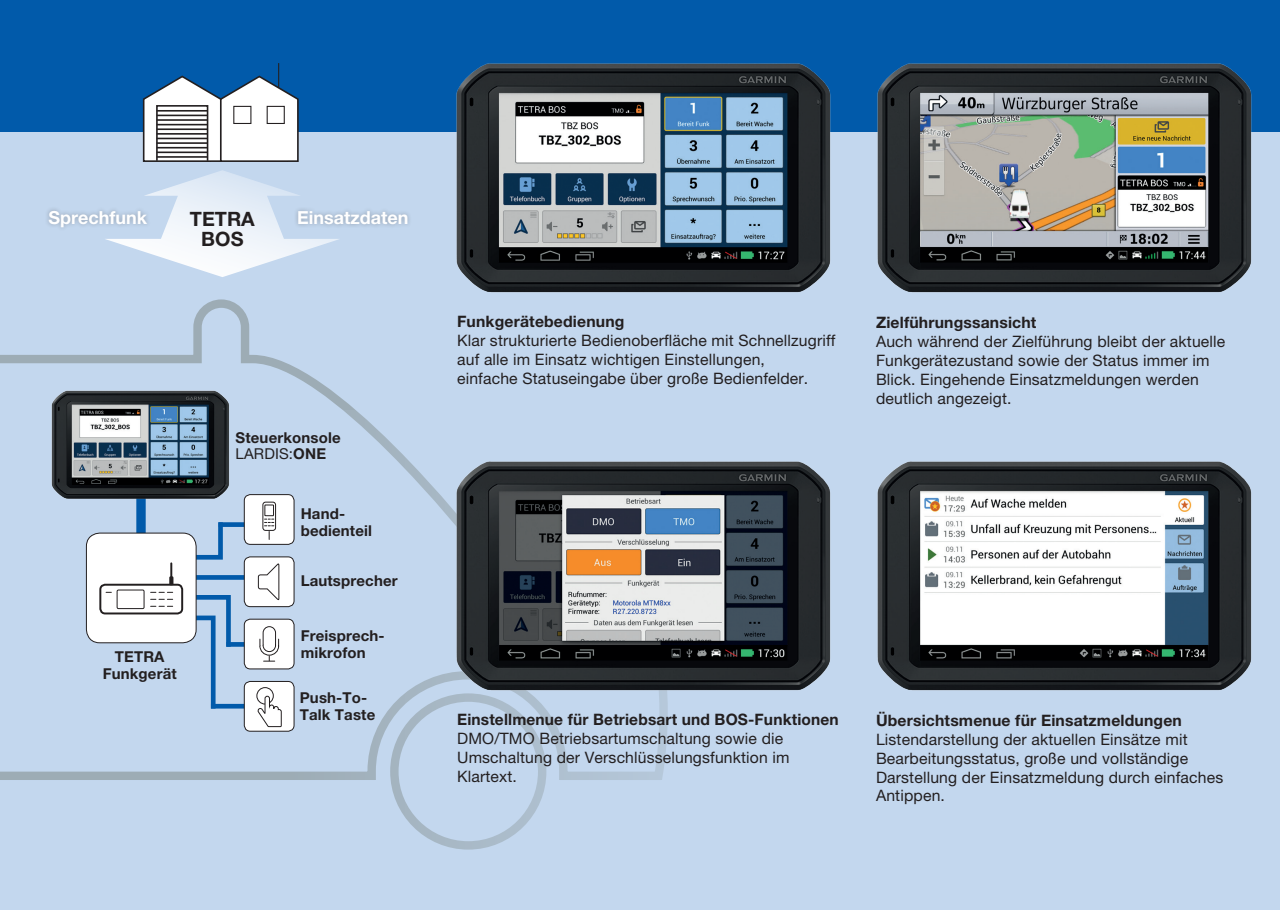
<style>
.page{position:relative;width:1280px;height:910px;background:#fff}
.page>*{position:absolute;margin:0;border:0;box-sizing:border-box;transform-origin:0 0}
.t1{font:700 19.8px/19.8px "Helvetica Neue LT Pro";color:#231f20;text-align:center}
.t2{font:700 18px "Helvetica Neue LT Pro";color:#fff}
.t3{font:15.75px/18.9px "Helvetica Neue LT Pro";letter-spacing:.01em;color:#231f20}
.t4{font:700 15.75px "Helvetica Neue LT Pro";letter-spacing:.01em;color:#231f20}
.t5{font:700 15px/16.5px "Helvetica Neue LT Pro";letter-spacing:.01em;color:#231f20}
.s1{font-weight:400}
</style>
<div class="page">
<div style="left:0;top:126px;width:1280px;height:784px;background:#c3d7ee"></div>
<svg style="left:0;top:299px;width:355px;height:481px"></svg>
<div style="left:288px;top:410px;width:571px;height:475px;background:#c3d7ee"></div>
<div style="left:0;top:0;width:1280px;height:132px;background:#015aaa"></div>
<svg style="left:142px;top:63px;width:157px;height:99px"></svg>
<div style="left:233px;top:106px;width:18px;height:18px;border:1px solid #231f20"></div>
<div style="left:267px;top:106px;width:18px;height:18px;border:1px solid #231f20"></div>
<svg style="left:105px;top:170px;width:234px;height:107px"></svg>
<div style="left:44px;top:206px;width:107px;height:26px;background:#231f20;opacity:.3"></div>
<div style="left:293px;top:206px;width:119px;height:23px;background:#231f20;opacity:.3"></div>
<img style="left:456px;top:63px;width:375px;height:230px">
<img style="left:877px;top:63px;width:375px;height:230px">
<img style="left:452px;top:461px;width:379px;height:235px">
<img style="left:877px;top:461px;width:375px;height:230px">
<div style="left:136px;top:474px;width:10px;height:68px;background:#015aaa"></div>
<div style="left:211px;top:704px;width:41px;height:5px;background:#015aaa"></div>
<div style="left:196px;top:575px;width:56px;height:5px;background:#015aaa"></div>
<div style="left:219px;top:522px;width:30px;height:5px;background:#015aaa"></div>
<div style="left:226px;top:642px;width:31px;height:5px;background:#015aaa"></div>
<div style="left:86px;top:533px;width:110px;height:110px;background:#fff;border-radius:13px"></div>
<svg style="left:92px;top:518px;width:141px;height:195px"></svg>
<div style="left:244px;top:495px;width:50px;height:49px;background:#fff;border-radius:6px"></div>
<div style="left:244px;top:494px;width:50px;height:51px;border:1px solid #231f20;border-radius:6px"></div>
<div style="left:262px;top:502px;width:14px;height:29px;border:1px solid #231f20;border-radius:3px"></div>
<div style="left:264px;top:505px;width:10px;height:11px;border:1px solid #231f20"></div>
<svg style="left:265px;top:519px;width:9px;height:20px"></svg>
<div style="left:244px;top:619px;width:50px;height:50px;background:#fff;border-radius:6px"></div>
<div style="left:244px;top:619px;width:50px;height:50px;border:1px solid #231f20;border-radius:6px"></div>
<svg style="left:259px;top:626px;width:20px;height:36px"></svg>
<div style="left:244px;top:557px;width:50px;height:50px;background:#fff;border-radius:6px"></div>
<div style="left:244px;top:556px;width:50px;height:51px;border:1px solid #231f20;border-radius:6px"></div>
<svg style="left:258px;top:563px;width:22px;height:38px"></svg>
<div style="left:244px;top:681px;width:50px;height:50px;background:#fff;border-radius:6px"></div>
<div style="left:244px;top:681px;width:50px;height:51px;border:1px solid #231f20;border-radius:6px"></div>
<div style="left:256px;top:687px;width:18px;height:17px;border:1px solid #231f20;border-radius:50%"></div>
<svg style="left:257px;top:695px;width:25px;height:32px"></svg>
<img style="left:50px;top:388px;width:180px;height:113px">
<p class="t2" style="left:48px;top:206px;width:100px">Sprechfunk</p>
<p class="t2" style="left:297px;top:206px;width:113px">Einsatzdaten</p>
<p class="t1" style="left:190px;top:209px;width:66px">TETRA<br>BOS</p>
<p class="t5" style="left:236px;top:429px;width:107px">Steuerkonsole<br><span class="s1">LARDIS:</span>ONE</p>
<p class="t5" style="left:103px;top:648px;width:75px;text-align:center">TETRA<br>Funkgerät</p>
<p class="t5" style="left:301px;top:505px;width:73px">Hand&shy;bedienteil</p>
<p class="t5" style="left:301px;top:572px;width:98px">Lautsprecher</p>
<p class="t5" style="left:301px;top:627px;width:85px">Freisprech&shy;mikrofon</p>
<p class="t5" style="left:300px;top:689px;width:77px">Push-To-<br>Talk Taste</p>
<p class="t4" style="left:457px;top:312px;width:169px">Funkgerätebedienung</p>
<p class="t3" style="left:457px;top:331px;width:380px">Klar strukturierte Bedienoberfläche mit Schnellzugriff auf alle im Einsatz wichtigen Einstellungen,<br>einfache Statuseingabe über große Bedienfelder.</p>
<p class="t4" style="left:876px;top:313px;width:162px">Zielführungssansicht</p>
<p class="t3" style="left:876px;top:332px;width:351px">Auch während der Zielführung bleibt der aktuelle Funkgerätezustand sowie der Status immer im Blick. Eingehende Einsatzmeldungen werden deutlich angezeigt.</p>
<p class="t4" style="left:457px;top:710px;width:383px">Einstellmenue für Betriebsart und BOS-Funktionen</p>
<p class="t3" style="left:457px;top:729px;width:334px">DMO/TMO Betriebsartumschaltung sowie die<br>Umschaltung der Verschlüsselungsfunktion im<br>Klartext.</p>
<p class="t4" style="left:876px;top:710px;width:307px">Übersichtsmenue für Einsatzmeldungen</p>
<p class="t3" style="left:876px;top:729px;width:349px">Listendarstellung der aktuellen Einsätze mit Bearbeitungsstatus, große und vollständige Darstellung der Einsatzmeldung durch einfaches Antippen.</p>
</div>
